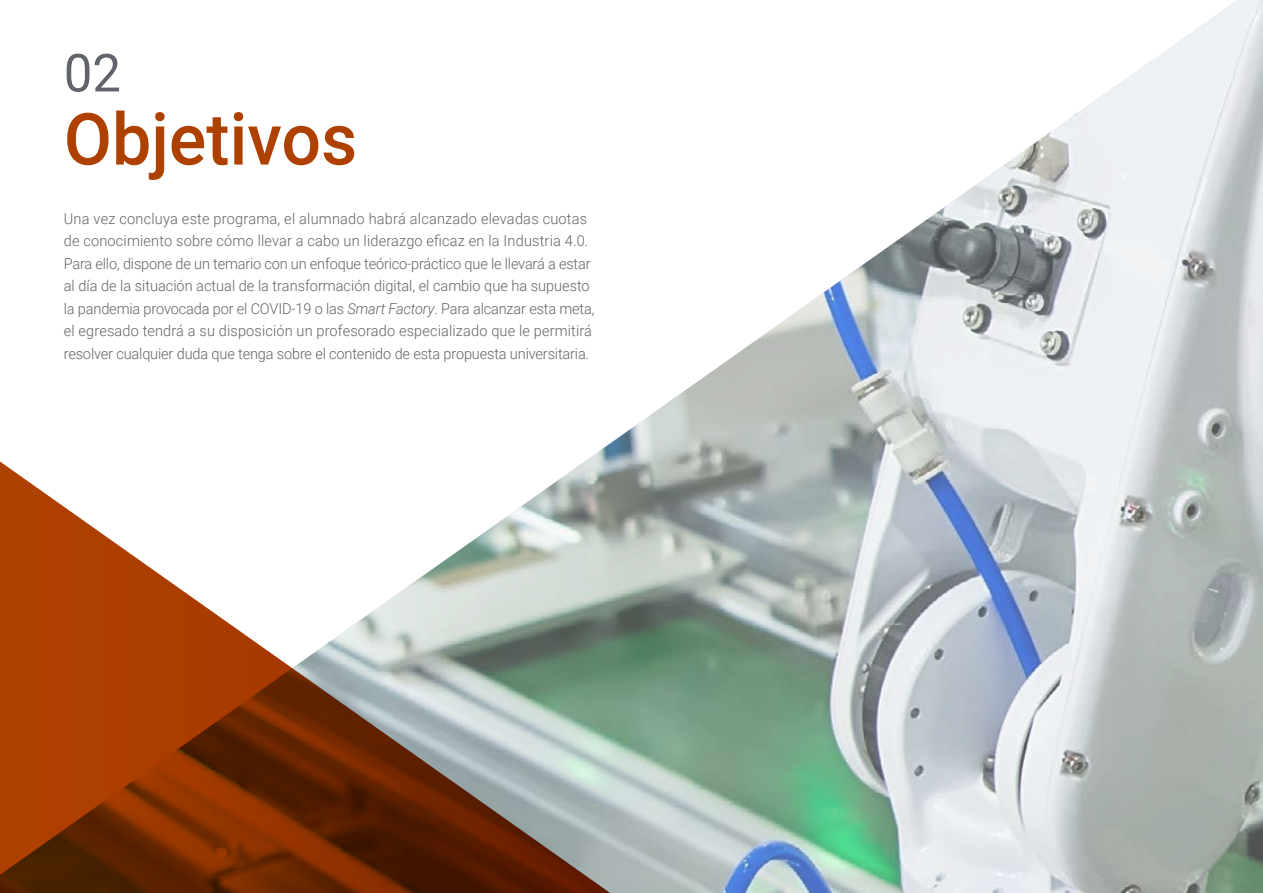
<style>
.page{position:relative;width:1263px;height:893px;background:#fff}
.page>*{position:absolute;margin:0;border:0;box-sizing:border-box;transform-origin:0 0}
.t1{font:500 72px "Roboto";color:#ae4000}
.t2{font:52.5px "Roboto";color:#61646a}
.t3{font:300 15px/22.5px "Roboto";color:#61646a}
.s1{font-style:italic}
</style>
<div class="page">
<img style="left:606px;top:0;width:657px;height:893px">
<svg style="left:0;top:446px;width:640px;height:447px"></svg>
<h2 class="t2" style="left:64px;top:36px;width:59px">02</h2>
<h1 class="t1" style="left:64px;top:89px;width:295px">Objetivos</h1>
<p class="t3" style="left:64px;top:207px;width:532px">Una vez concluya este programa, el alumnado habrá alcanzado elevadas cuotas de conocimiento sobre cómo llevar a cabo un liderazgo eficaz en la Industria 4.0.<br>Para ello, dispone de un temario con un enfoque teórico-práctico que le llevará a estar al día de la situación actual de la transformación digital, el cambio que ha supuesto la pandemia provocada por el COVID-19 o las <span class="s1">Smart Factory</span>. Para alcanzar esta meta, el egresado tendrá a su disposición un profesorado especializado que le permitirá resolver cualquier duda que tenga sobre el contenido de esta propuesta universitaria.</p>
</div>
